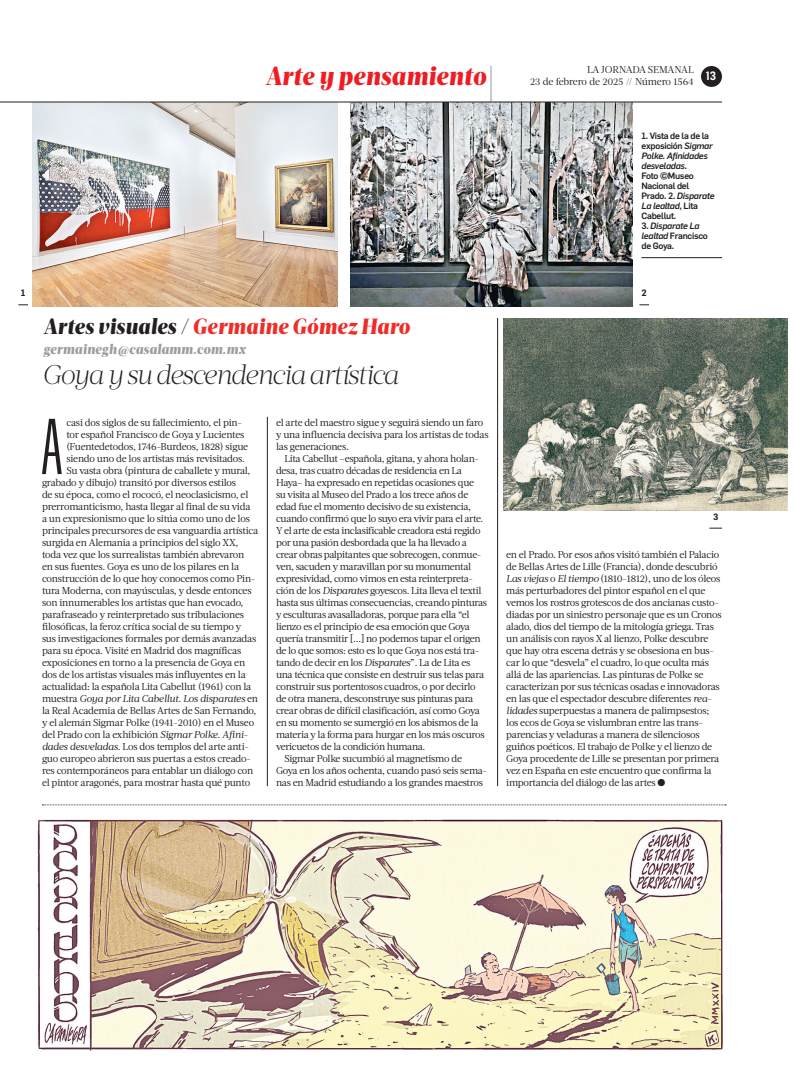
<style>
.page{position:relative;width:794px;height:1083px;background:#fff}
.page>*{position:absolute;margin:0;border:0;box-sizing:border-box;transform-origin:0 0}
.t1{font:77.3px "Flama Ultracond";color:#231f20}
.t2{font:italic 300 27px "Acta Headline";letter-spacing:-.05em;color:#231f20}
.t3{font:italic 900 26px "Acta Headline";letter-spacing:.025em;color:#ee1d23;scale:.9 1}
.t4{font:italic 900 22px "Acta Headline";letter-spacing:.025em;color:#ee2d28;scale:.9 1}
.t5{font:italic 900 14px "Acta Headline";letter-spacing:.025em;color:#9b9da0;scale:.9 1}
.t6{font:600 11.9px "Flama Semicond";color:#fff}
.t7{font:10px/12px "Acta";letter-spacing:-.03em;color:#231f20}
.t8{font:10px "Acta Deck";letter-spacing:-.01em;color:#231f20}
.t9{font:italic 10px "Acta";letter-spacing:-.02em;color:#231f20}
.t10{font:500 9px/10px "Flama";letter-spacing:-.03em;color:#231f20}
.t11{font:600 9px "Flama";color:#231f20}
.s1{font-style:italic}
.s2{color:#231f20}
.s3{font-style:normal}
</style>
<div class="page">
<div style="left:701px;top:66px;width:21px;height:21px;background:#231f20;border-radius:50%"></div>
<img style="left:32px;top:103px;width:306px;height:203px">
<img style="left:350px;top:103px;width:282px;height:203px">
<img style="left:37px;top:819px;width:686px;height:231px">
<hr style="left:491px;top:66px;width:1px;height:36px;background:#939598">
<hr style="left:0;top:102px;width:722px;height:1px;background:#231f20">
<svg style="left:42px;top:805px;width:684px;height:1px"></svg>
<hr style="left:267px;top:417px;width:1px;height:369px;background:#231f20">
<hr style="left:497px;top:318px;width:1px;height:468px;background:#231f20">
<hr style="left:641px;top:257px;width:81px;height:1px;background:#231f20">
<svg style="left:709px;top:528px;width:13px;height:1px"></svg>
<img style="left:503px;top:318px;width:284px;height:192px">
<h3 class="t3" style="left:265px;top:66px;width:247px">Arte y pensamiento</h3>
<p class="t8" style="left:587px;top:66px;width:108px">LA JORNADA SEMANAL</p>
<p class="t8" style="left:530px;top:78px;width:165px">23 de febrero de 2025 // Número 1564</p>
<p class="t6" style="left:705px;top:71px;width:12px">13</p>
<p class="t10" style="left:641px;top:132px;width:75px">1. Vista de la de la exposición <span class="s1">Sigmar<br>Polke. Afinidades desveladas</span>.<br>Foto ©Museo<br>Nacional del<br>Prado. 2. <span class="s1">Disparate<br>La lealtad,</span> Lita<br>Cabellut.</p>
<p class="t10" style="left:641px;top:222px;width:68px">3. <span class="s1">Disparate La lealtad</span> Francisco de Goya.</p>
<p class="t11" style="left:21px;top:290px;width:6px">1</p>
<p class="t11" style="left:641px;top:290px;width:7px">2</p>
<h3 class="t4" style="left:44px;top:318px;width:408px"><span class="s2">Artes visuales /</span> Germaine Gómez Haro</h3>
<h3 class="t5" style="left:44px;top:344px;width:226px">germainegh@casalamm.com.mx</h3>
<h2 class="t2" style="left:42px;top:365px;width:358px">Goya y su descendencia artística</h2>
<h1 class="t1" style="left:40px;top:419px;width:24px">A</h1>
<p class="t7" style="left:66px;top:417px;width:177px">casi dos siglos de su fallecimiento, el pin-</p>
<p class="t7" style="left:66px;top:429px;width:179px">tor español Francisco de Goya y Lucientes</p>
<p class="t7" style="left:66px;top:441px;width:183px">(Fuentedetodos, 1746-Burdeos, 1828) sigue</p>
<p class="t7" style="left:66px;top:453px;width:180px">siendo uno de los artistas más revisitados.</p>
<p class="t7" style="left:66px;top:465px;width:186px">Su vasta obra (pintura de caballete y mural,</p>
<p class="t7" style="left:42px;top:477px;width:196px">grabado y dibujo) transitó por diversos estilos</p>
<p class="t7" style="left:42px;top:489px;width:208px">de su época, como el rococó, el neoclasicismo, el</p>
<p class="t7" style="left:42px;top:501px;width:210px">prerromanticismo, hasta llegar al final de su vida</p>
<p class="t7" style="left:42px;top:513px;width:209px">a un expresionismo que lo sitúa como uno de los</p>
<p class="t7" style="left:42px;top:525px;width:218px">principales precursores de esa vanguardia artística</p>
<p class="t7" style="left:42px;top:537px;width:198px">surgida en Alemania a principios del siglo XX,</p>
<p class="t7" style="left:42px;top:549px;width:204px">toda vez que los surrealistas también abrevaron</p>
<p class="t7" style="left:42px;top:561px;width:199px">en sus fuentes. Goya es uno de los pilares en la</p>
<p class="t7" style="left:42px;top:573px;width:215px">construcción de lo que hoy conocemos como Pin-</p>
<p class="t7" style="left:42px;top:585px;width:211px">tura Moderna, con mayúsculas, y desde entonces</p>
<p class="t7" style="left:42px;top:597px;width:203px">son innumerables los artistas que han evocado,</p>
<p class="t7" style="left:42px;top:609px;width:204px">parafraseado y reinterpretado sus tribulaciones</p>
<p class="t7" style="left:42px;top:621px;width:201px">filosóficas, la feroz crítica social de su tiempo y</p>
<p class="t7" style="left:42px;top:633px;width:216px">sus investigaciones formales por demás avanzadas</p>
<p class="t7" style="left:42px;top:645px;width:201px">para su época. Visité en Madrid dos magníficas</p>
<p class="t7" style="left:42px;top:657px;width:205px">exposiciones en torno a la presencia de Goya en</p>
<p class="t7" style="left:42px;top:669px;width:205px">dos de los artistas visuales más influyentes en la</p>
<p class="t7" style="left:42px;top:681px;width:211px">actualidad: la española Lita Cabellut (1961) con la</p>
<p class="t9" style="left:42px;top:695px;width:218px"><span class="s3">muestra</span> Goya por Lita Cabellut. Los disparates <span class="s3">en</span></p>
<p class="t7" style="left:42px;top:705px;width:216px">la Real Academia de Bellas Artes de San Fernando,</p>
<p class="t7" style="left:42px;top:717px;width:214px">y el alemán Sigmar Polke (1941-2010) en el Museo</p>
<p class="t7" style="left:42px;top:729px;width:207px">del Prado con la exhibición <span class="s1">Sigmar Polke. Afini-</span></p>
<p class="t7" style="left:42px;top:741px;width:208px"><span class="s1">dades desveladas</span>. Los dos templos del arte anti-</p>
<p class="t7" style="left:42px;top:753px;width:210px">guo europeo abrieron sus puertas a estos creado-</p>
<p class="t7" style="left:42px;top:765px;width:213px">res contemporáneos para entablar un diálogo con</p>
<p class="t7" style="left:42px;top:777px;width:210px">el pintor aragonés, para mostrar hasta qué punto</p>
<p class="t7" style="left:276px;top:417px;width:214px">el arte del maestro sigue y seguirá siendo un faro y una influencia decisiva para los artistas de todas las generaciones.</p>
<p class="t7" style="left:284px;top:453px;width:196px">Lita Cabellut ‒española, gitana, y ahora holan-</p>
<p class="t7" style="left:276px;top:465px;width:187px">desa, tras cuatro décadas de residencia en La</p>
<p class="t7" style="left:276px;top:477px;width:200px">Haya‒ ha expresado en repetidas ocasiones que</p>
<p class="t7" style="left:276px;top:489px;width:194px">su visita al Museo del Prado a los trece años de</p>
<p class="t7" style="left:276px;top:501px;width:196px">edad fue el momento decisivo de su existencia,</p>
<p class="t7" style="left:276px;top:513px;width:209px">cuando confirmó que lo suyo era vivir para el arte.</p>
<p class="t7" style="left:276px;top:525px;width:206px">Y el arte de esta inclasificable creadora está regido</p>
<p class="t7" style="left:276px;top:537px;width:192px">por una pasión desbordada que la ha llevado a</p>
<p class="t7" style="left:276px;top:549px;width:207px">crear obras palpitantes que sobrecogen, conmue-</p>
<p class="t7" style="left:276px;top:561px;width:196px">ven, sacuden y maravillan por su monumental</p>
<p class="t7" style="left:276px;top:573px;width:198px">expresividad, como vimos en esta reinterpreta-</p>
<p class="t7" style="left:276px;top:585px;width:207px">ción de los <span class="s1">Disparates</span> goyescos. Lita lleva el textil</p>
<p class="t7" style="left:276px;top:597px;width:213px">hasta sus últimas consecuencias, creando pinturas</p>
<p class="t7" style="left:276px;top:609px;width:195px">y esculturas avasalladoras, porque para ella “el</p>
<p class="t7" style="left:276px;top:621px;width:195px">lienzo es el principio de esa emoción que Goya</p>
<p class="t7" style="left:276px;top:633px;width:206px">quería transmitir [...] no podemos tapar el origen</p>
<p class="t7" style="left:276px;top:645px;width:205px">de lo que somos: esto es lo que Goya nos está tra-</p>
<p class="t7" style="left:276px;top:657px;width:196px">tando de decir en los <span class="s1">Disparates</span>”. La de Lita es</p>
<p class="t7" style="left:276px;top:669px;width:210px">una técnica que consiste en destruir sus telas para</p>
<p class="t7" style="left:276px;top:681px;width:201px">construir sus portentosos cuadros, o por decirlo</p>
<p class="t7" style="left:276px;top:693px;width:199px">de otra manera, desconstruye sus pinturas para</p>
<p class="t7" style="left:276px;top:705px;width:205px">crear obras de difícil clasificación, así como Goya</p>
<p class="t7" style="left:276px;top:717px;width:204px">en su momento se sumergió en los abismos de la</p>
<p class="t7" style="left:276px;top:729px;width:210px">materia y la forma para hurgar en los más oscuros</p>
<p class="t7" style="left:276px;top:741px;width:151px">vericuetos de la condición humana.</p>
<p class="t7" style="left:284px;top:753px;width:179px">Sigmar Polke sucumbió al magnetismo de</p>
<p class="t7" style="left:276px;top:765px;width:212px">Goya en los años ochenta, cuando pasó seis sema-</p>
<p class="t7" style="left:276px;top:777px;width:209px">nas en Madrid estudiando a los grandes maestros</p>
<p class="t11" style="left:713px;top:513px;width:7px">3</p>
<p class="t7" style="left:506px;top:549px;width:217px">en el Prado. Por esos años visitó también el Palacio de Bellas Artes de Lille (Francia), donde descubrió <span class="s1">Las viejas</span> o <span class="s1">El tiempo</span> (1810-1812), uno de los óleos más perturbadores del pintor español en el que vemos los rostros grotescos de dos ancianas custo&shy;diadas por un siniestro personaje que es un Cronos alado, dios del tiempo de la mitología griega. Tras un análisis con rayos X al lienzo, Polke descubre que hay otra escena detrás y se obsesiona en bus&shy;car lo que “desvela” el cuadro, lo que oculta más allá de las apariencias. Las pinturas de Polke se caracterizan por sus técnicas osadas e innovadoras en las que el espectador descubre diferentes <span class="s1">rea&shy;lidades</span> superpuestas a manera de palimpsestos; los ecos de Goya se vislumbran entre las trans&shy;parencias y veladuras a manera de silenciosos guiños poéticos. El trabajo de Polke y el lienzo de Goya procedente de Lille se presentan por primera vez en España en este encuentro que confirma la importancia del diálogo de las artes ●</p>
</div>
